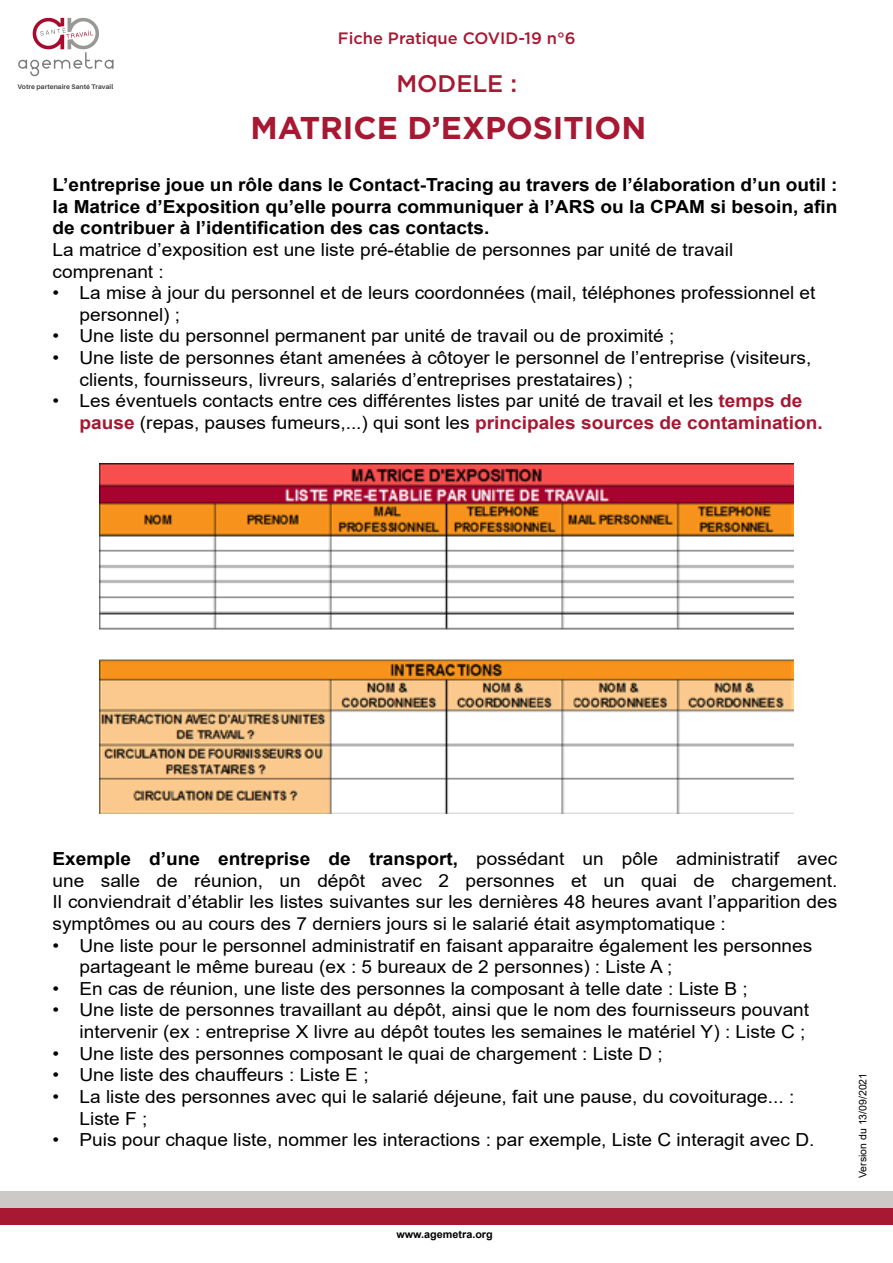
<style>
.page{position:relative;width:893px;height:1263px;background:#fff}
.page>*{position:absolute;margin:0;border:0;box-sizing:border-box;transform-origin:0 0}
.t1{font:700 31.5px "Gotham";color:#a71832}
.t2{font:500 24px "Gotham";color:#a71832}
.t3{font:18px/21.6px "Arial";color:#000;scale:1.06 1}
.t4{font:700 18px/21.6px "Arial";color:#000;text-align:justify;scale:1.06 1}
.t5{font:500 16.5px "Gotham";color:#a71832}
.t6{font:10.5px "Arial";color:#000}
.t7{font:700 10.5px "Arial";color:#000}
.t8{font:700 6.75px "Aileron";letter-spacing:.01em;color:#434343}
.s1{font-weight:700;color:#a71832}
.s2{font-weight:700}
</style>
<div class="page">
<svg style="left:18px;top:18px;width:96px;height:58px"></svg>
<div style="left:0;top:1208px;width:893px;height:16px;background:#a71832"></div>
<div style="left:0;top:1192px;width:893px;height:16px;background:#ccc9c6"></div>
<img style="left:99px;top:463px;width:694px;height:351px">
<p class="t5" style="left:338px;top:29px;width:239px">Fiche Pratique COVID-19 n°6</p>
<p class="t8" style="left:18px;top:82px;width:97px">Votre partenaire Santé Travail</p>
<h2 class="t2" style="left:396px;top:70px;width:122px">MODELE :</h2>
<h1 class="t1" style="left:250px;top:110px;width:397px">MATRICE D’EXPOSITION</h1>
<p class="t4" style="left:53px;top:174px;width:742px">L’entreprise joue un rôle dans le Contact-Tracing au travers de l’élaboration d’un outil : la Matrice d’Exposition qu’elle pourra communiquer à l’ARS ou la CPAM si besoin, afin de contribuer à l’identification des cas contacts.</p>
<p class="t3" style="left:53px;top:239px;width:644px">La matrice d’exposition est une liste pré-établie de personnes par unité de travail comprenant :</p>
<p class="t3" style="left:80px;top:282px;width:696px;text-indent:-27px">• La mise à jour du personnel et de leurs coordonnées (mail, téléphones professionnel et personnel) ;</p>
<p class="t3" style="left:53px;top:325px;width:588px">• Une liste du personnel permanent par unité de travail ou de proximité ;</p>
<p class="t3" style="left:80px;top:347px;width:692px;text-indent:-27px">• Une liste de personnes étant amenées à côtoyer le personnel de l’entreprise (visiteurs, clients, fournisseurs, livreurs, salariés d’entreprises prestataires) ;</p>
<p class="t3" style="left:80px;top:390px;width:703px;text-indent:-27px">• Les éventuels contacts entre ces différentes listes par unité de travail et les <span class="s1">temps de pause</span> (repas, pauses fumeurs,...) qui sont les <span class="s1">principales sources de contamination.</span></p>
<p class="t3" style="left:53px;top:848px;width:742px;text-align:justify"><span class="s2">Exemple d’une entreprise de transport,</span> possédant un pôle administratif avec une salle de réunion, un dépôt avec 2 personnes et un quai de chargement.<br>Il conviendrait d’établir les listes suivantes sur les dernières 48 heures avant l’apparition des symptômes ou au cours des 7 derniers jours si le salarié était asymptomatique :</p>
<p class="t3" style="left:80px;top:934px;width:693px;text-indent:-27px">• Une liste pour le personnel administratif en faisant apparaitre également les personnes partageant le même bureau (ex : 5 bureaux de 2 personnes) : Liste A ;</p>
<p class="t3" style="left:53px;top:978px;width:657px">• En cas de réunion, une liste des personnes la composant à telle date : Liste B ;</p>
<p class="t3" style="left:53px;top:999px;width:715px;text-align:right">• Une liste de personnes travaillant au dépôt, ainsi que le nom des fournisseurs pouvant intervenir (ex : entreprise X livre au dépôt toutes les semaines le matériel Y) : Liste C ;</p>
<p class="t3" style="left:53px;top:1042px;width:577px">• Une liste des personnes composant le quai de chargement : Liste D ;</p>
<p class="t3" style="left:53px;top:1064px;width:300px">• Une liste des chauffeurs : Liste E ;</p>
<p class="t3" style="left:80px;top:1086px;width:676px;text-indent:-27px">• La liste des personnes avec qui le salarié déjeune, fait une pause, du covoiturage... :<br>Liste F ;</p>
<p class="t3" style="left:53px;top:1129px;width:720px">• Puis pour chaque liste, nommer les interactions : par exemple, Liste C interagit avec D.</p>
<p class="t7" style="left:396px;top:1226px;width:98px">www.agemetra.org</p>
<p class="t6" style="left:856px;top:1178px;width:107px;rotate:-90deg">Version du 13/09/2021</p>
</div>
